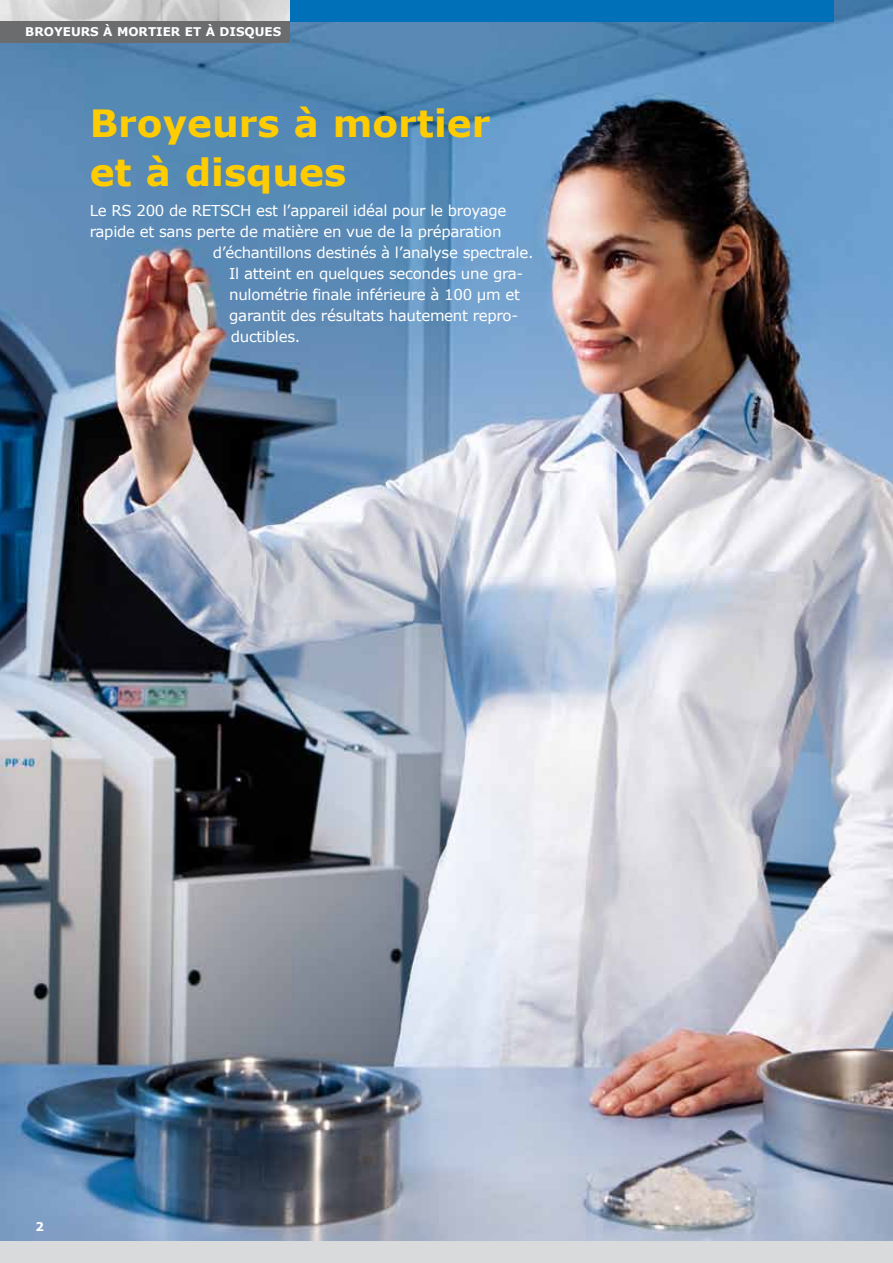
<style>
.page{position:relative;width:893px;height:1263px;background:#fff}
.page>*{position:absolute;margin:0;border:0;box-sizing:border-box;transform-origin:0 0}
.t1{font:700 37.5px/49.5px "Verdana";color:#fecc00}
.t2{font:15px "Verdana";letter-spacing:-.02em;color:#fff}
.t3{font:700 12px "Verdana";color:#fff}
</style>
<div class="page">
<img style="left:0;top:0;width:893px;height:1242px">
<div style="left:0;top:1242px;width:893px;height:21px;background:#d9dadb"></div>
<div style="left:289px;top:0;width:544px;height:21px;background:#0070b8"></div>
<img style="left:0;top:0;width:289px;height:21px">
<div style="left:0;top:21px;width:289px;height:22px;background:#6b6c6e"></div>
<p class="t3" style="left:25px;top:24px;width:257px">Broyeurs à mortier et à disques</p>
<h1 class="t1" style="left:90px;top:97px;width:402px">Broyeurs à mortier et à disques</h1>
<p class="t2" style="left:90px;top:201px;width:418px">Le RS 200 de RETSCH est l’appareil idéal pour le broyage</p>
<p class="t2" style="left:90px;top:222px;width:413px">rapide et sans perte de matière en vue de la préparation</p>
<p class="t2" style="left:213px;top:243px;width:322px">d’échantillons destinés à l’analyse spectrale.</p>
<p class="t2" style="left:229px;top:264px;width:296px">Il atteint en quelques secondes une gra-</p>
<p class="t2" style="left:229px;top:285px;width:292px">nulométrie finale inférieure à 100 µm et</p>
<p class="t2" style="left:229px;top:306px;width:290px">garantit des résultats hautement repro-</p>
<p class="t2" style="left:231px;top:327px;width:71px">ductibles.</p>
<p class="t3" style="left:36px;top:1219px;width:10px">2</p>
</div>
